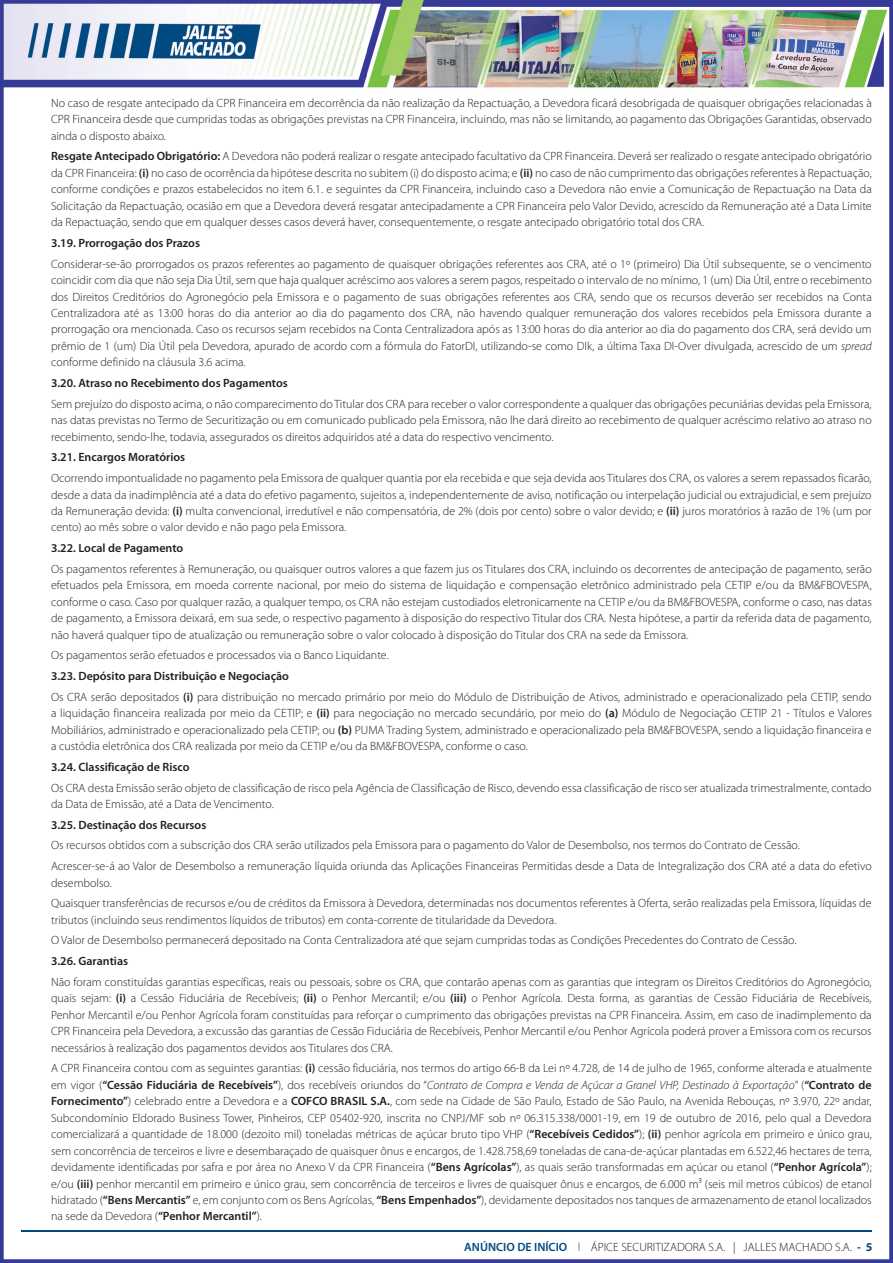
<style>
.page{position:relative;width:893px;height:1263px;background:#fff}
.page>*{position:absolute;margin:0;border:0;box-sizing:border-box;transform-origin:0 0}
.t1{font:300 12px/16.5px "Myriad Pro";color:#231f20;text-align:justify}
.t2{font:600 12px "Myriad Pro";color:#231f20}
.t3{font:300 12px "Myriad Pro";color:#231f20}
.s1{font-weight:600}
.s2{font-style:italic}
.s3{font-weight:600;color:#014a81}
.s4{color:#014a81}
.s5{font-weight:700;color:#014a81}
</style>
<div class="page">
<img style="left:0;top:0;width:893px;height:1263px">
<hr style="left:21px;top:1230px;width:850px;height:2px;background:#014a81">
<p class="t1" style="left:51px;top:95px;width:822px">No caso de resgate antecipado da CPR Financeira em decorrência da não realização da Repactuação, a Devedora ficará desobrigada de quaisquer obrigações relacionadas à CPR Financeira desde que cumpridas todas as obrigações previstas na CPR Financeira, incluindo, mas não se limitando, ao pagamento das Obrigações Garantidas, observado ainda o disposto abaixo.</p>
<p class="t1" style="left:51px;top:148px;width:822px"><span class="s1">Resgate Antecipado Obrigatório:</span> A Devedora não poderá realizar o resgate antecipado facultativo da CPR Financeira. Deverá ser realizado o resgate antecipado obrigatório da CPR Financeira: <span class="s1">(i)</span> no caso de ocorrência da hipótese descrita no subitem (i) do disposto acima; e <span class="s1">(ii)</span> no caso de não cumprimento das obrigações referentes à Repactuação, conforme condições e prazos estabelecidos no item 6.1. e seguintes da CPR Financeira, incluindo caso a Devedora não envie a Comunicação de Repactuação na Data da Solicitação da Repactuação, ocasião em que a Devedora deverá resgatar antecipadamente a CPR Financeira pelo Valor Devido, acrescido da Remuneração até a Data Limite da Repactuação, sendo que em qualquer desses casos deverá haver, consequentemente, o resgate antecipado obrigatório total dos CRA.</p>
<p class="t2" style="left:51px;top:235px;width:150px">3.19. Prorrogação dos Prazos</p>
<p class="t1" style="left:51px;top:256px;width:822px">Considerar-se-ão prorrogados os prazos referentes ao pagamento de quaisquer obrigações referentes aos CRA, até o 1º (primeiro) Dia Útil subsequente, se o vencimento coincidir com dia que não seja Dia Útil, sem que haja qualquer acréscimo aos valores a serem pagos, respeitado o intervalo de no mínimo, 1 (um) Dia Útil, entre o recebimento dos Direitos Creditórios do Agronegócio pela Emissora e o pagamento de suas obrigações referentes aos CRA, sendo que os recursos deverão ser recebidos na Conta Centralizadora até as 13:00 horas do dia anterior ao dia do pagamento dos CRA, não havendo qualquer remuneração dos valores recebidos pela Emissora durante a prorrogação ora mencionada. Caso os recursos sejam recebidos na Conta Centralizadora após as 13:00 horas do dia anterior ao dia do pagamento dos CRA, será devido um prêmio de 1 (um) Dia Útil pela Devedora, apurado de acordo com a fórmula do FatorDI, utilizando-se como DIk, a última Taxa DI-Over divulgada, acrescido de um <span class="s2">spread </span>conforme definido na cláusula 3.6 acima.</p>
<p class="t2" style="left:51px;top:375px;width:238px">3.20. Atraso no Recebimento dos Pagamentos</p>
<p class="t1" style="left:51px;top:396px;width:822px">Sem prejuízo do disposto acima, o não comparecimento do Titular dos CRA para receber o valor correspondente a qualquer das obrigações pecuniárias devidas pela Emissora, nas datas previstas no Termo de Securitização ou em comunicado publicado pela Emissora, não lhe dará direito ao recebimento de qualquer acréscimo relativo ao atraso no recebimento, sendo-lhe, todavia, assegurados os direitos adquiridos até a data do respectivo vencimento.</p>
<p class="t2" style="left:51px;top:450px;width:136px">3.21. Encargos Moratórios</p>
<p class="t1" style="left:51px;top:470px;width:822px">Ocorrendo impontualidade no pagamento pela Emissora de qualquer quantia por ela recebida e que seja devida aos Titulares dos CRA, os valores a serem repassados ficarão, desde a data da inadimplência até a data do efetivo pagamento, sujeitos a, independentemente de aviso, notificação ou interpelação judicial ou extrajudicial, e sem prejuízo da Remuneração devida: <span class="s1">(i)</span> multa convencional, irredutível e não compensatória, de 2% (dois por cento) sobre o valor devido; e <span class="s1">(ii)</span> juros moratórios à razão de 1% (um por cento) ao mês sobre o valor devido e não pago pela Emissora.</p>
<p class="t2" style="left:51px;top:540px;width:134px">3.22. Local de Pagamento</p>
<p class="t1" style="left:51px;top:561px;width:822px">Os pagamentos referentes à Remuneração, ou quaisquer outros valores a que fazem jus os Titulares dos CRA, incluindo os decorrentes de antecipação de pagamento, serão efetuados pela Emissora, em moeda corrente nacional, por meio do sistema de liquidação e compensação eletrônico administrado pela CETIP e/ou da BM&amp;FBOVESPA, conforme o caso. Caso por qualquer razão, a qualquer tempo, os CRA não estejam custodiados eletronicamente na CETIP e/ou da BM&amp;FBOVESPA, conforme o caso, nas datas de pagamento, a Emissora deixará, em sua sede, o respectivo pagamento à disposição do respectivo Titular dos CRA. Nesta hipótese, a partir da referida data de pagamento, não haverá qualquer tipo de atualização ou remuneração sobre o valor colocado à disposição do Titular dos CRA na sede da Emissora.</p>
<p class="t1" style="left:51px;top:647px;width:339px">Os pagamentos serão efetuados e processados via o Banco Liquidante.</p>
<p class="t1" style="left:51px;top:666px;width:822px;line-height:20.7px"><span class="s1">3.23. Depósito para Distribuição e Negociação<br></span>Os CRA serão depositados <span class="s1">(i)</span> para distribuição no mercado primário por meio do Módulo de Distribuição de Ativos, administrado e operacionalizado pela CETIP, sendo</p>
<p class="t1" style="left:51px;top:705px;width:822px">a liquidação financeira realizada por meio da CETIP; e <span class="s1">(ii)</span> para negociação no mercado secundário, por meio do <span class="s1">(a)</span> Módulo de Negociação CETIP 21 - Títulos e Valores Mobiliários, administrado e operacionalizado pela CETIP; ou <span class="s1">(b)</span> PUMA Trading System, administrado e operacionalizado pela BM&amp;FBOVESPA, sendo a liquidação financeira e a custódia eletrônica dos CRA realizada por meio da CETIP e/ou da BM&amp;FBOVESPA, conforme o caso.</p>
<p class="t2" style="left:51px;top:759px;width:140px">3.24. Classificação de Risco</p>
<p class="t1" style="left:51px;top:779px;width:822px">Os CRA desta Emissão serão objeto de classificação de risco pela Agência de Classificação de Risco, devendo essa classificação de risco ser atualizada trimestralmente, contado da Data de Emissão, até a Data de Vencimento.</p>
<p class="t2" style="left:51px;top:817px;width:157px">3.25. Destinação dos Recursos</p>
<p class="t1" style="left:51px;top:835px;width:822px;line-height:20.7px">Os recursos obtidos com a subscrição dos CRA serão utilizados pela Emissora para o pagamento do Valor de Desembolso, nos termos do Contrato de Cessão.<br>Acrescer-se-á ao Valor de Desembolso a remuneração líquida oriunda das Aplicações Financeiras Permitidas desde a Data de Integralização dos CRA até a data do efetivo</p>
<p class="t1" style="left:51px;top:872px;width:822px;line-height:20.7px">desembolso.<br>Quaisquer transferências de recursos e/ou de créditos da Emissora à Devedora, determinadas nos documentos referentes à Oferta, serão realizadas pela Emissora, líquidas de</p>
<p class="t1" style="left:51px;top:909px;width:747px;line-height:20.7px">tributos (incluindo seus rendimentos líquidos de tributos) em conta-corrente de titularidade da Devedora.<br>O Valor de Desembolso permanecerá depositado na Conta Centralizadora até que sejam cumpridas todas as Condições Precedentes do Contrato de Cessão.</p>
<p class="t2" style="left:51px;top:953px;width:79px">3.26. Garantias</p>
<p class="t1" style="left:51px;top:974px;width:822px">Não foram constituídas garantias específicas, reais ou pessoais, sobre os CRA, que contarão apenas com as garantias que integram os Direitos Creditórios do Agronegócio, quais sejam: <span class="s1">(i)</span> a Cessão Fiduciária de Recebíveis; <span class="s1">(ii)</span> o Penhor Mercantil; e/ou <span class="s1">(iii)</span> o Penhor Agrícola. Desta forma, as garantias de Cessão Fiduciária de Recebíveis, Penhor Mercantil e/ou Penhor Agrícola foram constituídas para reforçar o cumprimento das obrigações previstas na CPR Financeira. Assim, em caso de inadimplemento da CPR Financeira pela Devedora, a excussão das garantias de Cessão Fiduciária de Recebíveis, Penhor Mercantil e/ou Penhor Agrícola poderá prover a Emissora com os recursos necessários à realização dos pagamentos devidos aos Titulares dos CRA.</p>
<p class="t1" style="left:51px;top:1060px;width:822px">A CPR Financeira contou com as seguintes garantias: <span class="s1">(i)</span> cessão fiduciária, nos termos do artigo 66-B da Lei nº 4.728, de 14 de julho de 1965, conforme alterada e atualmente em vigor (<span class="s1">“Cessão Fiduciária de Recebíveis”</span>), dos recebíveis oriundos do “<span class="s2">Contrato de Compra e Venda de Açúcar a Granel VHP, Destinado à Exportação</span>” (<span class="s1">“Contrato de Fornecimento”</span>) celebrado entre a Devedora e a <span class="s1">COFCO BRASIL S.A.</span>, com sede na Cidade de São Paulo, Estado de São Paulo, na Avenida Rebouças, nº 3.970, 22º andar, Subcondomínio Eldorado Business Tower, Pinheiros, CEP 05402-920, inscrita no CNPJ/MF sob nº 06.315.338/0001-19, em 19 de outubro de 2016, pelo qual a Devedora comercializará a quantidade de 18.000 (dezoito mil) toneladas métricas de açúcar bruto tipo VHP (<span class="s1">“Recebíveis Cedidos”</span>); <span class="s1">(ii)</span> penhor agrícola em primeiro e único grau, sem concorrência de terceiros e livre e desembaraçado de quaisquer ônus e encargos, de 1.428.758,69 toneladas de cana-de-açúcar plantadas em 6.522,46 hectares de terra, devidamente identificadas por safra e por área no Anexo V da CPR Financeira (<span class="s1">“Bens Agrícolas”</span>), as quais serão transformadas em açúcar ou etanol (<span class="s1">“Penhor Agrícola”</span>); e/ou <span class="s1">(iii)</span> penhor mercantil em primeiro e único grau, sem concorrência de terceiros e livres de quaisquer ônus e encargos, de 6.000 m³ (seis mil metros cúbicos) de etanol hidratado (<span class="s1">“Bens Mercantis”</span> e, em conjunto com os Bens Agrícolas, <span class="s1">“Bens Empenhados”</span>), devidamente depositados nos tanques de armazenamento de etanol localizados na sede da Devedora (<span class="s1">“Penhor Mercantil”</span>).</p>
<p class="t3" style="left:464px;top:1240px;width:410px"><span class="s3">ANÚNCIO DE INÍCIO</span> <span class="s4">l</span> ÁPICE SECURITIZADORA S.A. | JALLES MACHADO S.A. <span class="s5">- 5</span></p>
</div>
